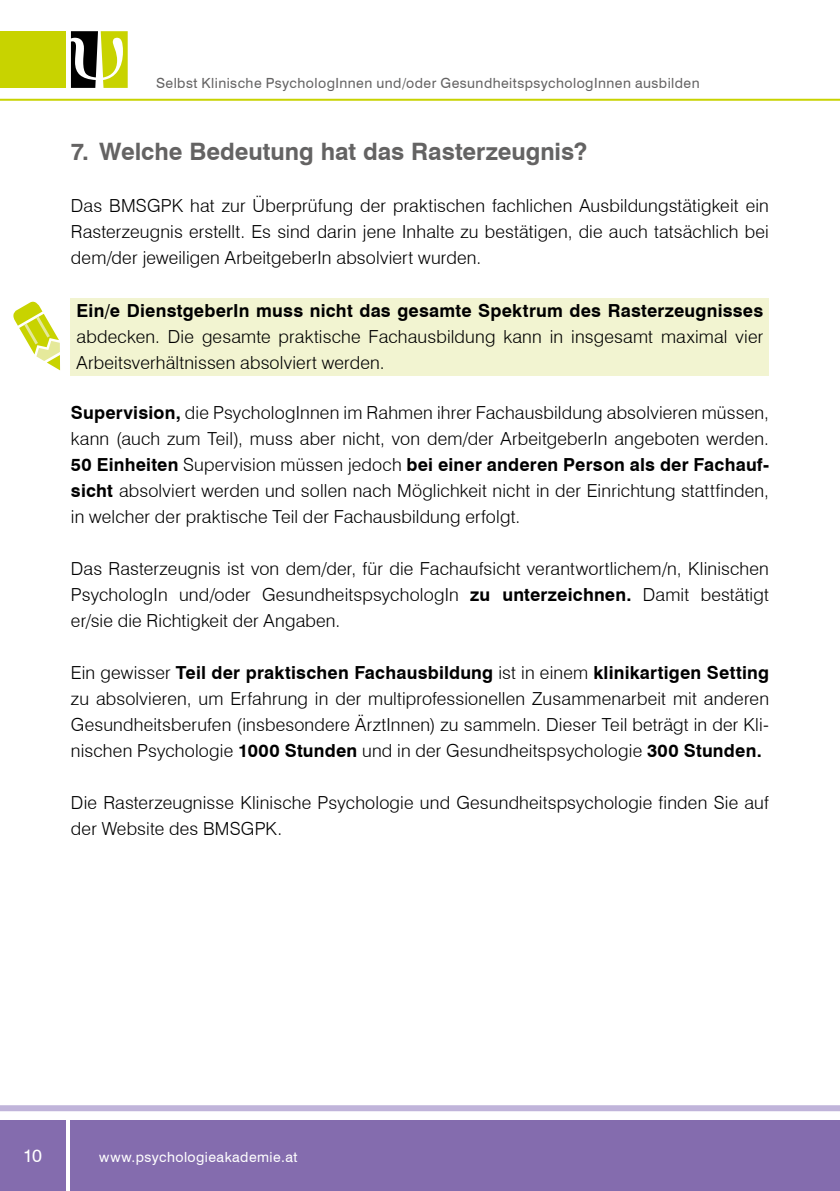
<style>
.page{position:relative;width:840px;height:1191px;background:#fff}
.page>*{position:absolute;margin:0;border:0;box-sizing:border-box;transform-origin:0 0}
.t1{font:700 24px "Swiss 721 BT";color:#646363}
.t2{font:300 18px/26px "Swiss 721 BT";letter-spacing:.01em;color:#000;text-align:justify}
.t3{font:700 18px "Swiss 721 BT";letter-spacing:.01em;color:#000}
.t4{font:18px "Swiss 721 BT";color:#fff}
.t5{font:14px "Swiss 721 BT";letter-spacing:.03em;color:#646363}
.t6{font:14px "Swiss 721 BT";letter-spacing:.03em;color:#fff}
.s1{font-weight:700}
</style>
<div class="page">
<div style="left:71px;top:1120px;width:768px;height:71px;background:#846cae"></div>
<div style="left:0;top:31px;width:65px;height:57px;background:#c8d300"></div>
<div style="left:0;top:1120px;width:65px;height:71px;background:#846cae"></div>
<div style="left:0;top:1105px;width:839px;height:6px;background:#c0b4da"></div>
<svg style="left:71px;top:31px;width:57px;height:57px"></svg>
<hr style="left:0;top:99px;width:839px;height:2px;background:#c8d300">
<div style="left:71px;top:298px;width:697px;height:77px;background:#f2f4d1"></div>
<svg style="left:13px;top:301px;width:47px;height:69px"></svg>
<p class="t5" style="left:156px;top:74px;width:545px">Selbst Klinische PsychologInnen und/oder GesundheitspsychologInnen ausbilden</p>
<h1 class="t1" style="left:71px;top:137px;width:517px">7. Welche Bedeutung hat das Rasterzeugnis?</h1>
<p class="t2" style="left:71px;top:192px;width:699px">Das BMSGPK hat zur Überprüfung der praktischen fachlichen Ausbildungstätigkeit ein Rasterzeugnis erstellt. Es sind darin jene Inhalte zu bestätigen, die auch tatsächlich bei dem/der jeweiligen ArbeitgeberIn absolviert wurden.</p>
<p class="t3" style="left:77px;top:300px;width:687px">Ein/e DienstgeberIn muss nicht das gesamte Spektrum des Rasterzeugnisses</p>
<p class="t2" style="left:77px;top:324px;width:687px">abdecken. Die gesamte praktische Fachausbildung kann in insgesamt maximal vier<br>Arbeitsverhältnissen absolviert werden.</p>
<p class="t2" style="left:71px;top:399px;width:699px"><span class="s1">Supervision,</span> die PsychologInnen im Rahmen ihrer Fachausbildung absolvieren müssen, kann (auch zum Teil), muss aber nicht, von dem/der ArbeitgeberIn angeboten werden.<br><span class="s1">50 Einheiten</span> Supervision müssen jedoch <span class="s1">bei einer anderen Person als der Fachauf&shy;sicht</span> absolviert werden und sollen nach Möglichkeit nicht in der Einrichtung stattfinden, in welcher der praktische Teil der Fachausbildung erfolgt.</p>
<p class="t2" style="left:71px;top:555px;width:699px">Das Rasterzeugnis ist von dem/der, für die Fachaufsicht verantwortlichem/n, Klinischen PsychologIn und/oder GesundheitspsychologIn <span class="s1">zu unterzeichnen.</span> Damit bestätigt er/sie die Richtigkeit der Angaben.</p>
<p class="t2" style="left:71px;top:659px;width:699px">Ein gewisser <span class="s1">Teil der praktischen Fachausbildung</span> ist in einem <span class="s1">klinikartigen Setting </span>zu absolvieren, um Erfahrung in der multiprofessionellen Zusammenarbeit mit anderen Gesundheitsberufen (insbesondere ÄrztInnen) zu sammeln. Dieser Teil beträgt in der Kli&shy;nischen Psychologie <span class="s1">1000 Stunden</span> und in der Gesundheitspsychologie <span class="s1">300 Stunden.</span></p>
<p class="t2" style="left:71px;top:789px;width:699px">Die Rasterzeugnisse Klinische Psychologie und Gesundheitspsychologie finden Sie auf der Website des BMSGPK.</p>
<p class="t4" style="left:23px;top:1144px;width:21px">10</p>
<p class="t6" style="left:99px;top:1148px;width:199px">www.psychologieakademie.at</p>
</div>
